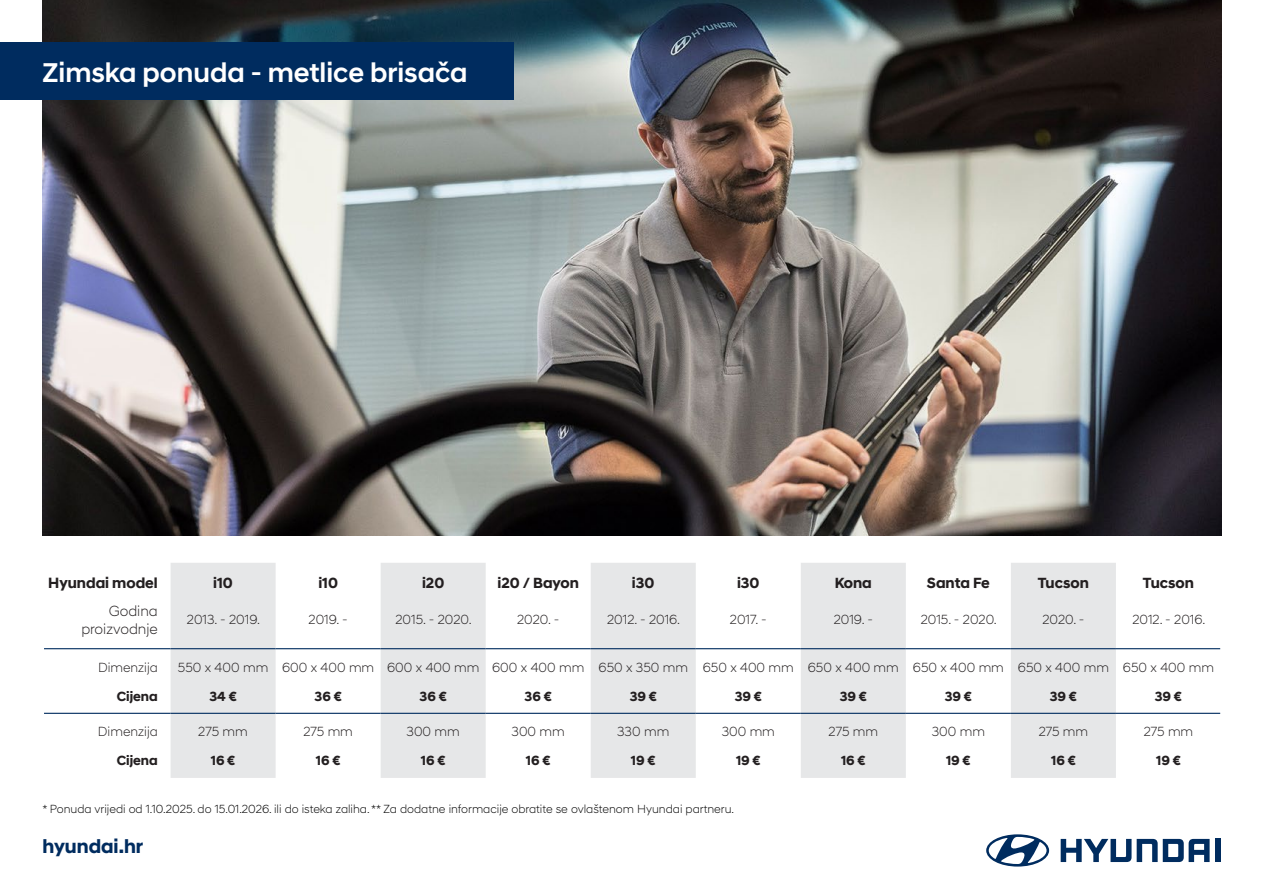
<style>
.page{position:relative;width:1263px;height:893px;background:#fff}
.page>*{position:absolute;margin:0;border:0;box-sizing:border-box;transform-origin:0 0}
.t1{font:500 27.6px "Hyundai Sans Head";color:#fff}
.t2{font:700 19.5px "Hyundai Sans Head";color:#002c5f}
.t3{font:700 15px "Hyundai Sans Head";color:#231f20}
.t4{font:300 15px/18px "Hyundai Sans Head";color:#231f20;text-align:right}
.t5{font:700 15px "Hyundai Sans Head Office";color:#231f20}
.t6{font:300 13.5px "Hyundai Sans Head";color:#231f20}
.t7{font:700 13.5px "Hyundai Sans Head";color:#231f20}
.t8{font:300 12px "Hyundai Sans Head";color:#000}
</style>
<div class="page">
<img style="left:43px;top:0;width:1179px;height:536px">
<div style="left:0;top:43px;width:513px;height:57px;background:#002c5f"></div>
<svg style="left:171px;top:563px;width:945px;height:215px;fill:#e6e7e8"></svg>
<hr style="left:44px;top:648px;width:127px;height:1px;background:#002c5f">
<hr style="left:171px;top:648px;width:105px;height:1px;background:#002c5f">
<hr style="left:276px;top:648px;width:105px;height:1px;background:#002c5f">
<hr style="left:381px;top:648px;width:105px;height:1px;background:#002c5f">
<hr style="left:486px;top:648px;width:105px;height:1px;background:#002c5f">
<hr style="left:591px;top:648px;width:105px;height:1px;background:#002c5f">
<hr style="left:696px;top:648px;width:105px;height:1px;background:#002c5f">
<hr style="left:801px;top:648px;width:105px;height:1px;background:#002c5f">
<hr style="left:906px;top:648px;width:105px;height:1px;background:#002c5f">
<hr style="left:1011px;top:648px;width:105px;height:1px;background:#002c5f">
<hr style="left:1116px;top:648px;width:104px;height:1px;background:#002c5f">
<hr style="left:44px;top:713px;width:127px;height:1px;background:#002c5f">
<hr style="left:171px;top:713px;width:105px;height:1px;background:#002c5f">
<hr style="left:276px;top:713px;width:105px;height:1px;background:#002c5f">
<hr style="left:381px;top:713px;width:105px;height:1px;background:#002c5f">
<hr style="left:486px;top:713px;width:105px;height:1px;background:#002c5f">
<hr style="left:591px;top:713px;width:105px;height:1px;background:#002c5f">
<hr style="left:696px;top:713px;width:105px;height:1px;background:#002c5f">
<hr style="left:801px;top:713px;width:105px;height:1px;background:#002c5f">
<hr style="left:906px;top:713px;width:105px;height:1px;background:#002c5f">
<hr style="left:1011px;top:713px;width:105px;height:1px;background:#002c5f">
<hr style="left:1116px;top:713px;width:104px;height:1px;background:#002c5f">
<svg style="left:1061px;top:839px;width:70px;height:23px"></svg>
<svg style="left:1137px;top:839px;width:72px;height:23px"></svg>
<div style="left:1215px;top:839px;width:5px;height:23px;background:#002c5f"></div>
<svg style="left:986px;top:834px;width:63px;height:33px"></svg>
<h1 class="t1" style="left:43px;top:56px;width:427px">Zimska ponuda - metlice brisača</h1>
<p class="t5" style="left:48px;top:574px;width:111px">Hyundai model</p>
<p class="t3" style="left:213px;top:574px;width:21px">i10</p>
<p class="t3" style="left:318px;top:574px;width:21px">i10</p>
<p class="t3" style="left:422px;top:574px;width:24px">i20</p>
<p class="t3" style="left:497px;top:574px;width:83px">i20 / Bayon</p>
<p class="t3" style="left:632px;top:574px;width:24px">i30</p>
<p class="t3" style="left:737px;top:574px;width:24px">i30</p>
<p class="t3" style="left:835px;top:574px;width:39px">Kona</p>
<p class="t3" style="left:927px;top:574px;width:64px">Santa Fe</p>
<p class="t3" style="left:1038px;top:574px;width:52px">Tucson</p>
<p class="t3" style="left:1143px;top:574px;width:52px">Tucson</p>
<p class="t4" style="left:81px;top:601px;width:78px">Godina proizvodnje</p>
<p class="t6" style="left:187px;top:612px;width:75px">2013. - 2019.</p>
<p class="t6" style="left:309px;top:612px;width:41px">2019. -</p>
<p class="t6" style="left:395px;top:612px;width:78px">2015. - 2020.</p>
<p class="t6" style="left:517px;top:612px;width:44px">2020. -</p>
<p class="t6" style="left:607px;top:612px;width:75px">2012. - 2016.</p>
<p class="t6" style="left:730px;top:612px;width:38px">2017. -</p>
<p class="t6" style="left:834px;top:612px;width:41px">2019. -</p>
<p class="t6" style="left:921px;top:612px;width:78px">2015. - 2020.</p>
<p class="t6" style="left:1042px;top:612px;width:44px">2020. -</p>
<p class="t6" style="left:1132px;top:612px;width:75px">2012. - 2016.</p>
<p class="t6" style="left:98px;top:659px;width:61px">Dimenzija</p>
<p class="t7" style="left:117px;top:688px;width:43px">Cijena</p>
<p class="t6" style="left:178px;top:659px;width:92px">550 x 400 mm</p>
<p class="t7" style="left:209px;top:688px;width:29px">34 €</p>
<p class="t6" style="left:282px;top:659px;width:94px">600 x 400 mm</p>
<p class="t7" style="left:315px;top:688px;width:29px">36 €</p>
<p class="t6" style="left:387px;top:659px;width:94px">600 x 400 mm</p>
<p class="t7" style="left:420px;top:688px;width:29px">36 €</p>
<p class="t6" style="left:492px;top:659px;width:94px">600 x 400 mm</p>
<p class="t7" style="left:525px;top:688px;width:29px">36 €</p>
<p class="t6" style="left:598px;top:659px;width:91px">650 x 350 mm</p>
<p class="t7" style="left:630px;top:688px;width:29px">39 €</p>
<p class="t6" style="left:703px;top:659px;width:93px">650 x 400 mm</p>
<p class="t7" style="left:735px;top:688px;width:29px">39 €</p>
<p class="t6" style="left:808px;top:659px;width:93px">650 x 400 mm</p>
<p class="t7" style="left:840px;top:688px;width:29px">39 €</p>
<p class="t6" style="left:913px;top:659px;width:93px">650 x 400 mm</p>
<p class="t7" style="left:945px;top:688px;width:29px">39 €</p>
<p class="t6" style="left:1018px;top:659px;width:93px">650 x 400 mm</p>
<p class="t7" style="left:1050px;top:688px;width:29px">39 €</p>
<p class="t6" style="left:1123px;top:659px;width:93px">650 x 400 mm</p>
<p class="t7" style="left:1155px;top:688px;width:29px">39 €</p>
<p class="t6" style="left:98px;top:724px;width:61px">Dimenzija</p>
<p class="t7" style="left:117px;top:752px;width:43px">Cijena</p>
<p class="t6" style="left:198px;top:724px;width:51px">275 mm</p>
<p class="t7" style="left:211px;top:752px;width:26px">16 €</p>
<p class="t6" style="left:303px;top:724px;width:51px">275 mm</p>
<p class="t7" style="left:316px;top:752px;width:26px">16 €</p>
<p class="t6" style="left:407px;top:724px;width:55px">300 mm</p>
<p class="t7" style="left:421px;top:752px;width:26px">16 €</p>
<p class="t6" style="left:512px;top:724px;width:55px">300 mm</p>
<p class="t7" style="left:526px;top:752px;width:26px">16 €</p>
<p class="t6" style="left:617px;top:724px;width:54px">330 mm</p>
<p class="t7" style="left:631px;top:752px;width:26px">19 €</p>
<p class="t6" style="left:722px;top:724px;width:55px">300 mm</p>
<p class="t7" style="left:736px;top:752px;width:26px">19 €</p>
<p class="t6" style="left:828px;top:724px;width:51px">275 mm</p>
<p class="t7" style="left:841px;top:752px;width:26px">16 €</p>
<p class="t6" style="left:932px;top:724px;width:55px">300 mm</p>
<p class="t7" style="left:946px;top:752px;width:26px">19 €</p>
<p class="t6" style="left:1039px;top:724px;width:51px">275 mm</p>
<p class="t7" style="left:1051px;top:752px;width:26px">16 €</p>
<p class="t6" style="left:1144px;top:724px;width:51px">275 mm</p>
<p class="t7" style="left:1156px;top:752px;width:26px">19 €</p>
<p class="t8" style="left:43px;top:802px;width:693px">* Ponuda vrijedi od 1.10.2025. do 15.01.2026. ili do isteka zaliha. ** Za dodatne informacije obratite se ovlaštenom Hyundai partneru.</p>
<h2 class="t2" style="left:43px;top:835px;width:102px">hyundai.hr</h2>
</div>
